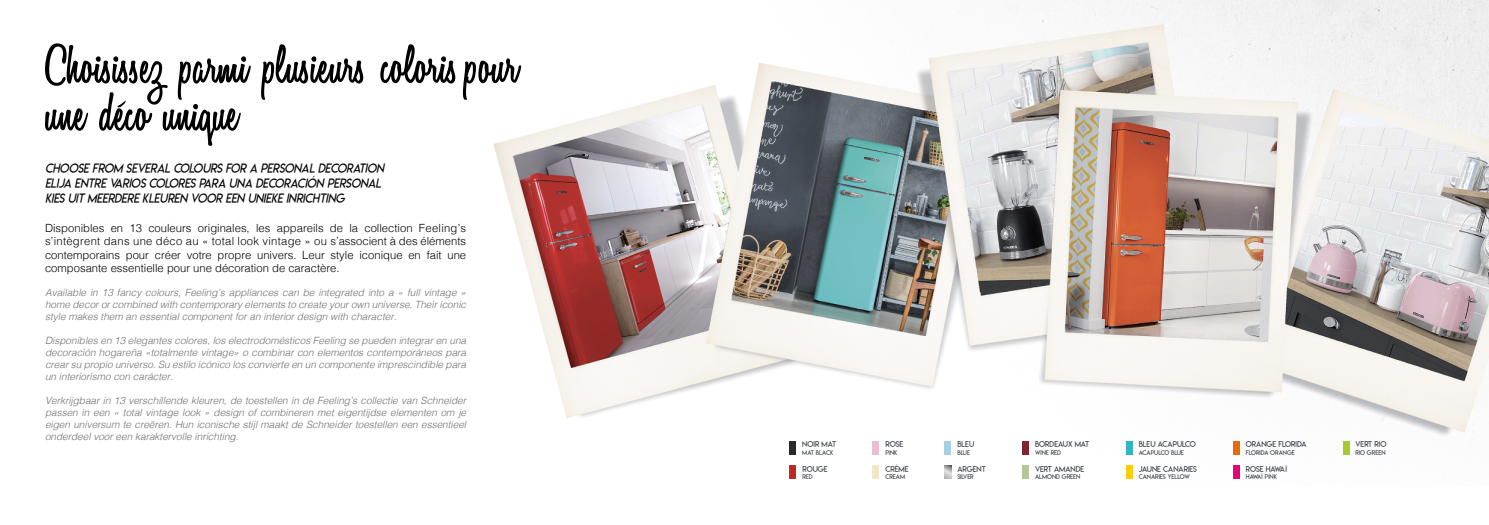
<style>
.page{position:relative;width:1489px;height:525px;background:#fff}
.page>*{position:absolute;margin:0;border:0;box-sizing:border-box;transform-origin:0 0}
.t1{font:50px/47.5px "Variane Script";letter-spacing:.015em;color:#000}
.t2{font:12.5px/15px "Lemon Milklightitalic";color:#000}
.t3{font:300 11.25px/13.5px "Helvetica";color:#000;text-align:justify}
.t4{font:italic 300 10px/12px "Helvetica";color:#706f6f;text-align:justify}
.t5{font:7.75px "Lemon Milklight";color:#353a42}
.t6{font:6.25px "Lemon Milklight";color:#353a42}
</style>
<div class="page">
<img style="left:493px;top:0;width:995px;height:479px">
<div style="left:789px;top:441px;width:7px;height:13px;background:#2b2827"></div>
<div style="left:789px;top:465px;width:7px;height:13px;background:#be2923"></div>
<div style="left:944px;top:441px;width:7px;height:13px;background:#a8cee7"></div>
<div style="left:1022px;top:465px;width:6px;height:13px;background:#b4c697"></div>
<div style="left:872px;top:441px;width:7px;height:13px;background:#ecbed6"></div>
<div style="left:872px;top:465px;width:7px;height:13px;background:#f1e7c7"></div>
<div style="left:1022px;top:441px;width:6px;height:13px;background:#7d242e"></div>
<div style="left:1125px;top:441px;width:7px;height:13px;background:#30b7c0"></div>
<div style="left:1125px;top:465px;width:7px;height:13px;background:#fecb0f"></div>
<div style="left:1232px;top:441px;width:7px;height:13px;background:#ec6907"></div>
<div style="left:1342px;top:441px;width:7px;height:13px;background:#aac930"></div>
<div style="left:1232px;top:465px;width:7px;height:13px;background:#e6007d"></div>
<svg style="left:944px;top:465px;width:7px;height:13px"></svg>
<svg style="left:117px;top:100px;width:9px;height:8px"></svg>
<h1 class="t1" style="left:45px;top:48px;width:473px">Choisissez parmi plusieurs coloris pour une deco unique</h1>
<p class="t2" style="left:45px;top:161px;width:340px">CHOOSE FROM SEVERAL COLOURS FOR A PERSONAL DECORATION<br>ELIJA ENTRE VARIOS COLORES PARA UNA DECORACIÓN PERSONAL<br>KIES UIT MEERDERE KLEUREN VOOR EEN UNIEKE INRICHTING</p>
<p class="t3" style="left:45px;top:220px;width:422px">Disponibles en 13 couleurs originales, les appareils de la collection Feeling’s s’intègrent dans une déco au « total look vintage » ou s’associent à des éléments contemporains pour créer votre propre univers. Leur style iconique en fait une composante essentielle pour une décoration de caractère.</p>
<p class="t4" style="left:45px;top:286px;width:422px">Available in 13 fancy colours, Feeling’s appliances can be integrated into a « full vintage » home decor or combined with contemporary elements to create your own universe. Their iconic style makes them an essential component for an interior design with character.</p>
<p class="t4" style="left:45px;top:334px;width:422px">Disponibles en 13 elegantes colores, los electrodomésticos Feeling se pueden integrar en una decoración hogareña «totalmente vintage» o combinar con elementos contemporáneos para crear su propio universo. Su estilo icónico los convierte en un componente imprescindible para un interiorismo con carácter.</p>
<p class="t4" style="left:45px;top:394px;width:422px">Verkrijgbaar in 13 verschillende kleuren, de toestellen in de Feeling’s collectie van Schneider passen in een « total vintage look » design of combineren met eigentijdse elementen om je eigen universum te creëren. Hun iconische stijl maakt de Schneider toestellen een essentieel onderdeel voor een karaktervolle inrichting.</p>
<p class="t5" style="left:802px;top:439px;width:35px">NOIR MAT</p>
<p class="t6" style="left:802px;top:448px;width:33px">MAT BLACK</p>
<p class="t5" style="left:802px;top:463px;width:27px">ROUGE</p>
<p class="t6" style="left:802px;top:472px;width:12px">RED</p>
<p class="t5" style="left:885px;top:439px;width:19px">ROSE</p>
<p class="t6" style="left:885px;top:448px;width:14px">PINK</p>
<p class="t5" style="left:885px;top:463px;width:25px">CRÈME</p>
<p class="t6" style="left:885px;top:472px;width:21px">CREAM</p>
<p class="t5" style="left:957px;top:439px;width:18px">BLEU</p>
<p class="t6" style="left:957px;top:448px;width:14px">BLUE</p>
<p class="t5" style="left:957px;top:463px;width:30px">ARGENT</p>
<p class="t6" style="left:957px;top:472px;width:18px">SILVER</p>
<p class="t5" style="left:1034px;top:439px;width:56px">BORDEAUX MAT</p>
<p class="t6" style="left:1034px;top:448px;width:28px">WINE RED</p>
<p class="t5" style="left:1034px;top:463px;width:51px">VERT AMANDE</p>
<p class="t6" style="left:1034px;top:472px;width:47px">ALMOND GREEN</p>
<p class="t5" style="left:1138px;top:439px;width:59px">BLEU ACAPULCO</p>
<p class="t6" style="left:1138px;top:448px;width:47px">ACAPULCO BLUE</p>
<p class="t5" style="left:1138px;top:463px;width:60px">JAUNE CANARIES</p>
<p class="t6" style="left:1138px;top:472px;width:53px">CANARIES YELLOW</p>
<p class="t5" style="left:1245px;top:439px;width:62px">ORANGE FLORIDA</p>
<p class="t6" style="left:1245px;top:448px;width:51px">FLORIDA ORANGE</p>
<p class="t5" style="left:1245px;top:463px;width:43px">ROSE HAWAÏ</p>
<p class="t6" style="left:1245px;top:472px;width:33px">HAWAÏ PINK</p>
<p class="t5" style="left:1355px;top:439px;width:32px">VERT RIO</p>
<p class="t6" style="left:1355px;top:448px;width:31px">RIO GREEN</p>
</div>
